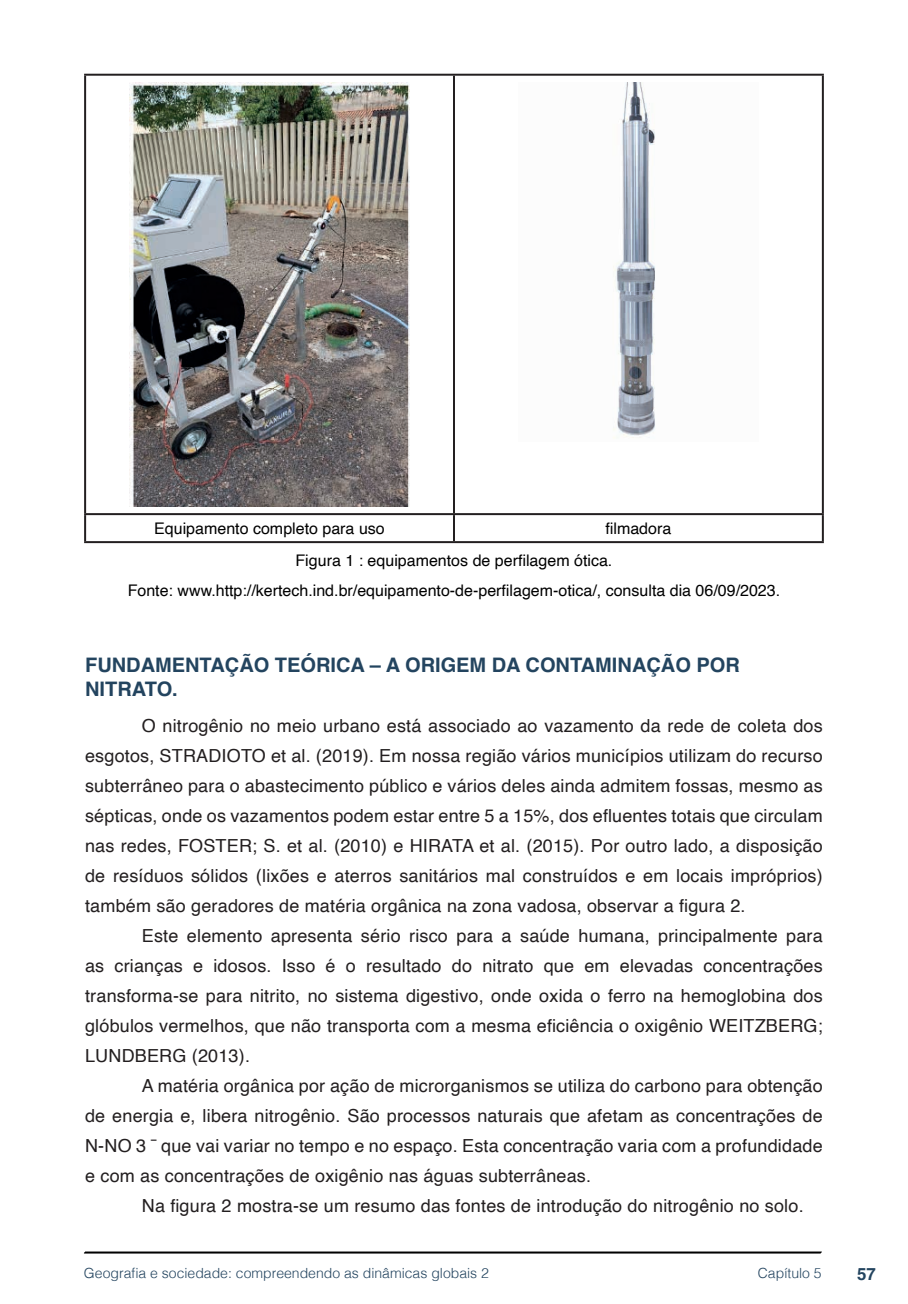
<style>
.page{position:relative;width:908px;height:1304px;background:#fff}
.page>*{position:absolute;margin:0;border:0;box-sizing:border-box;transform-origin:0 0}
.t1{font:700 20px/24px "Helvetica";color:#23445f}
.t2{font:18px/30px "Helvetica";letter-spacing:.01em;color:#231f20;text-align:justify}
.t3{font:700 16.8px "Helvetica";color:#23445f}
.t4{font:16px "Helvetica";color:#000}
.t5{font:300 14px "Helvetica";color:#23445f}
</style>
<div class="page">
<svg style="left:84px;top:1251px;width:737px;height:3px;background:#515151"></svg>
<hr style="left:84px;top:74px;width:370px;height:2px;background:#231f20">
<hr style="left:84px;top:76px;width:2px;height:437px;background:#231f20">
<hr style="left:454px;top:74px;width:369px;height:2px;background:#231f20">
<hr style="left:453px;top:76px;width:2px;height:437px;background:#231f20">
<hr style="left:821px;top:76px;width:2px;height:437px;background:#231f20">
<hr style="left:84px;top:513px;width:370px;height:2px;background:#231f20">
<hr style="left:84px;top:515px;width:2px;height:26px;background:#231f20">
<hr style="left:454px;top:513px;width:369px;height:2px;background:#231f20">
<hr style="left:453px;top:515px;width:2px;height:26px;background:#231f20">
<hr style="left:821px;top:515px;width:2px;height:26px;background:#231f20">
<hr style="left:84px;top:541px;width:370px;height:2px;background:#231f20">
<hr style="left:454px;top:541px;width:369px;height:2px;background:#231f20">
<img style="left:129px;top:83px;width:280px;height:423px">
<img style="left:613px;top:83px;width:42px;height:355px">
<p class="t4" style="left:154px;top:516px;width:232px">Equipamento completo para uso</p>
<p class="t4" style="left:605px;top:516px;width:67px">filmadora</p>
<p class="t4" style="left:295px;top:548px;width:318px">Figura 1 : equipamentos de perfilagem ótica.</p>
<p class="t4" style="left:128px;top:578px;width:653px">Fonte: www.http://kertech.ind.br/equipamento-de-perfilagem-otica/, consulta dia 06/09/2023.</p>
<p class="t1" style="left:85px;top:655px;width:656px">FUNDAMENTAÇÃO TEÓRICA – A ORIGEM DA CONTAMINAÇÃO POR<br>NITRATO.</p>
<p class="t2" style="left:85px;top:711px;width:738px;text-indent:57px">O nitrogênio no meio urbano está associado ao vazamento da rede de coleta dos esgotos, STRADIOTO et al. (2019). Em nossa região vários municípios utilizam do recurso subterrâneo para o abastecimento público e vários deles ainda admitem fossas, mesmo as sépticas, onde os vazamentos podem estar entre 5 a 15%, dos efluentes totais que circulam nas redes, FOSTER; S. et al. (2010) e HIRATA et al. (2015). Por outro lado, a disposição de resíduos sólidos (lixões e aterros sanitários mal construídos e em locais impróprios) também são geradores de matéria orgânica na zona vadosa, observar a figura 2.</p>
<p class="t2" style="left:85px;top:921px;width:738px;text-indent:57px">Este elemento apresenta sério risco para a saúde humana, principalmente para as crianças e idosos. Isso é o resultado do nitrato que em elevadas concentrações transforma-se para nitrito, no sistema digestivo, onde oxida o ferro na hemoglobina dos glóbulos vermelhos, que não transporta com a mesma eficiência o oxigênio WEITZBERG; LUNDBERG (2013).</p>
<p class="t2" style="left:85px;top:1071px;width:738px;text-indent:57px">A matéria orgânica por ação de microrganismos se utiliza do carbono para obtenção de energia e, libera nitrogênio. São processos naturais que afetam as concentrações de N-NO 3 ¯ que vai variar no tempo e no espaço. Esta concentração varia com a profundidade e com as concentrações de oxigênio nas águas subterrâneas.</p>
<p class="t2" style="left:142px;top:1191px;width:663px">Na figura 2 mostra-se um resumo das fontes de introdução do nitrogênio no solo.</p>
<p class="t5" style="left:84px;top:1261px;width:406px">Geografia e sociedade: compreendendo as dinâmicas globais 2</p>
<p class="t5" style="left:757px;top:1261px;width:65px">Capítulo 5</p>
<p class="t3" style="left:856px;top:1264px;width:20px">57</p>
</div>
